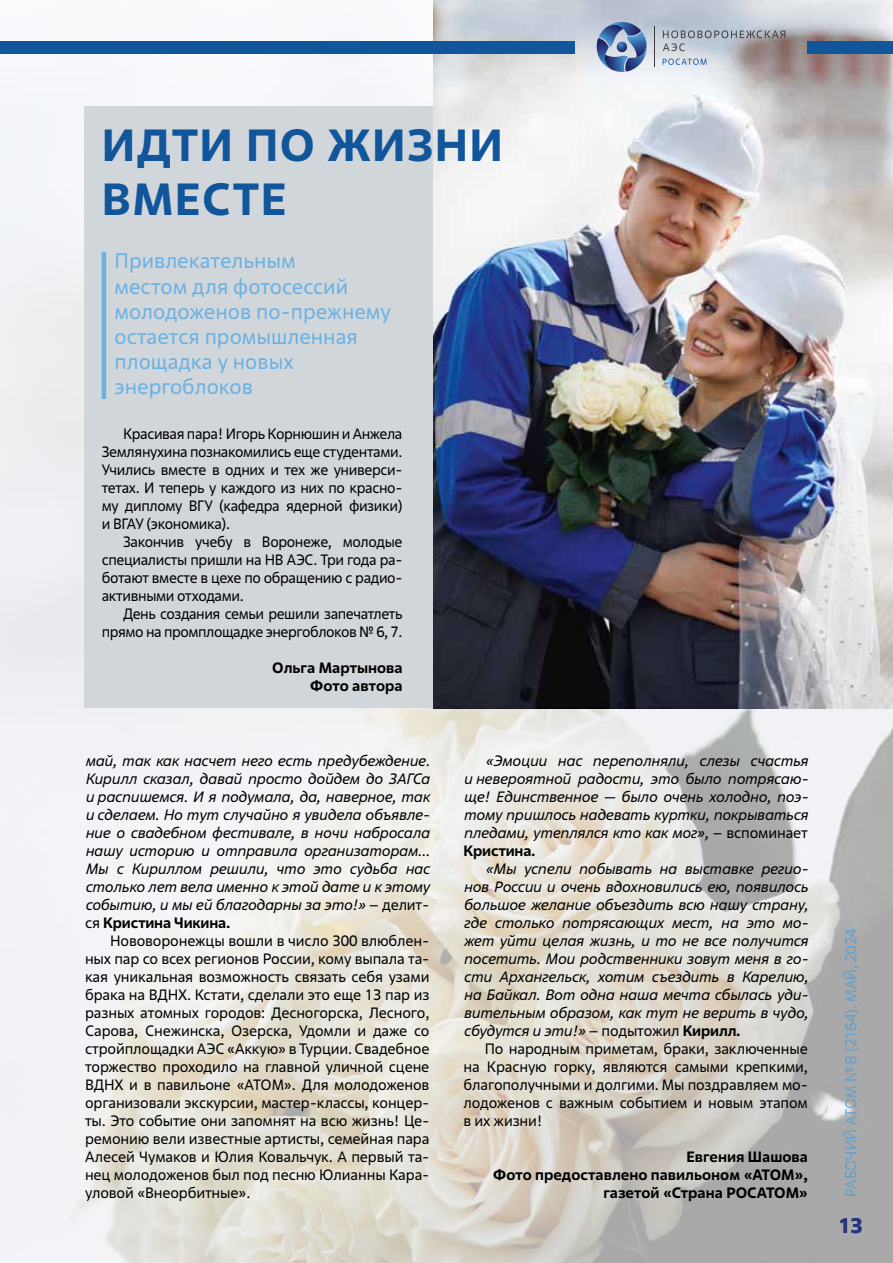
<style>
.page{position:relative;width:893px;height:1263px;background:#fff}
.page>*{position:absolute;margin:0;border:0;box-sizing:border-box;transform-origin:0 0}
.t1{font:700 45px/54px "Rosatom";letter-spacing:.03em;color:#11559b}
.t2{font:21px/25.2px "Rosatom";color:#6bb1e2}
.t3{font:700 21px "Rosatom";color:#283583}
.t4{font:15px/18px "Rosatom";letter-spacing:-.025em;color:#000;text-align:justify}
.t5{font:italic 15px/18px "Rosatom";letter-spacing:-.01em;color:#000;text-align:justify}
.t6{font:700 15px/18px "Rosatom";color:#000;text-align:right}
.t7{font:300 15px "Rosatom";color:#6bb1e2}
.s1{font-style:normal}
.s2{font-weight:700;font-style:normal}
</style>
<div class="page">
<img style="left:0;top:0;width:893px;height:1263px">
<div style="left:85px;top:106px;width:808px;height:602px;background:#d1d6da"></div>
<img style="left:434px;top:0;width:459px;height:708px">
<hr style="left:102px;top:252px;width:4px;height:147px;background:#6bb1e2">
<div style="left:808px;top:41px;width:85px;height:13px;background:#11559b"></div>
<div style="left:0;top:41px;width:574px;height:13px;background:#11559b"></div>
<hr style="left:654px;top:27px;width:1px;height:40px;background:#3c3c3b">
<svg style="left:663px;top:30px;width:122px;height:21px;background:#a4a6ad"></svg>
<svg style="left:663px;top:59px;width:44px;height:6px"></svg>
<svg style="left:594px;top:22px;width:54px;height:51px;background:#7c93b9"></svg>
<h1 class="t1" style="left:102px;top:117px;width:403px">ИДТИ ПО ЖИЗНИ<br>ВМЕСТЕ</h1>
<h2 class="t2" style="left:115px;top:248px;width:278px">Привлекательным<br>местом для фотосессий молодоженов по-прежнему остается промышленная площадка у новых энергоблоков</h2>
<p class="t4" style="left:102px;top:425px;width:302px;text-indent:21px">Красивая пара! Игорь Корнюшин и Анжела Землянухина познакомились еще студентами.<br>Учились вместе в одних и тех же универси&shy;тетах. И теперь у каждого из них по красно&shy;му диплому ВГУ (кафедра ядерной физики) и ВГАУ (экономика).</p>
<p class="t4" style="left:102px;top:533px;width:302px;text-indent:21px">Закончив учебу в Воронеже, молодые специалисты пришли на НВ АЭС. Три года ра&shy;ботают вместе в цехе по обращению с радио&shy;активными отходами.</p>
<p class="t4" style="left:102px;top:605px;width:302px;text-align:right">День создания семьи решили запечатлеть прямо на промплощадке энергоблоков № 6, 7.</p>
<p class="t6" style="left:272px;top:658px;width:132px">Ольга Мартынова<br>Фото автора</p>
<p class="t5" style="left:85px;top:752px;width:346px">май, так как насчет него есть предубеждение.<br>Кирилл сказал, давай просто дойдем до ЗАГСа и распишемся. И я подумала, да, наверное, так и сделаем. Но тут случайно я увидела объявле&shy;ние о свадебном фестивале, в ночи набросала нашу историю и отправила организаторам...<br>Мы с Кириллом решили, что это судьба нас столько лет вела именно к этой дате и к этому событию, и мы ей благодарны за это!» <span class="s1">– делит&shy;ся</span> <span class="s2">Кристина Чикина.</span></p>
<p class="t4" style="left:85px;top:932px;width:346px;text-indent:25px">Нововоронежцы вошли в число 300 влюблен&shy;ных пар со всех регионов России, кому выпала та&shy;кая уникальная возможность связать себя узами брака на ВДНХ. Кстати, сделали это еще 13 пар из разных атомных городов: Десногорска, Лесного, Сарова, Снежинска, Озерска, Удомли и даже со стройплощадки АЭС «Аккую» в Турции. Свадебное торжество проходило на главной уличной сцене ВДНХ и в павильоне «АТОМ». Для молодоженов организовали экскурсии, мастер-классы, концер&shy;ты. Это событие они запомнят на всю жизнь! Це&shy;ремонию вели известные артисты, семейная пара Алесей Чумаков и Юлия Ковальчук. А первый та&shy;нец молодоженов был под песню Юлианны Кара&shy;уловой «Внеорбитные».</p>
<p class="t5" style="left:463px;top:752px;width:346px;text-indent:21px">«Эмоции нас переполняли, слезы счастья и невероятной радости, это было потрясаю&shy;ще! Единственное — было очень холодно, поэ&shy;тому пришлось надевать куртки, покрываться пледами, утеплялся кто как мог», <span class="s1">– вспоминает </span><span class="s2">Кристина.</span></p>
<p class="t5" style="left:463px;top:860px;width:346px;text-indent:21px">«Мы успели побывать на выставке регио&shy;нов России и очень вдохновились ею, появилось большое желание объездить всю нашу страну, где столько потрясающих мест, на это мо&shy;жет уйти целая жизнь, и то не все получится посетить. Мои родственники зовут меня в го&shy;сти Архангельск, хотим съездить в Карелию, на Байкал. Вот одна наша мечта сбылась уди&shy;вительным образом, как тут не верить в чудо, сбудутся и эти!» <span class="s1">– подытожил</span> <span class="s2">Кирилл.</span></p>
<p class="t4" style="left:463px;top:1040px;width:346px;text-indent:21px">По народным приметам, браки, заключенные на Красную горку, являются самыми крепкими, благополучными и долгими. Мы поздравляем мо&shy;лодоженов с важным событием и новым этапом в их жизни!</p>
<p class="t6" style="left:493px;top:1148px;width:316px">Евгения Шашова<br>Фото предоставлено павильоном «АТОМ», газетой «Страна РОСАТОМ»</p>
<p class="t7" style="left:842px;top:1197px;width:270px;rotate:-90deg">РАБОЧИЙ АТОМ № 8 (2164). МАЙ, 2024</p>
<h2 class="t3" style="left:838px;top:1212px;width:26px">13</h2>
</div>
